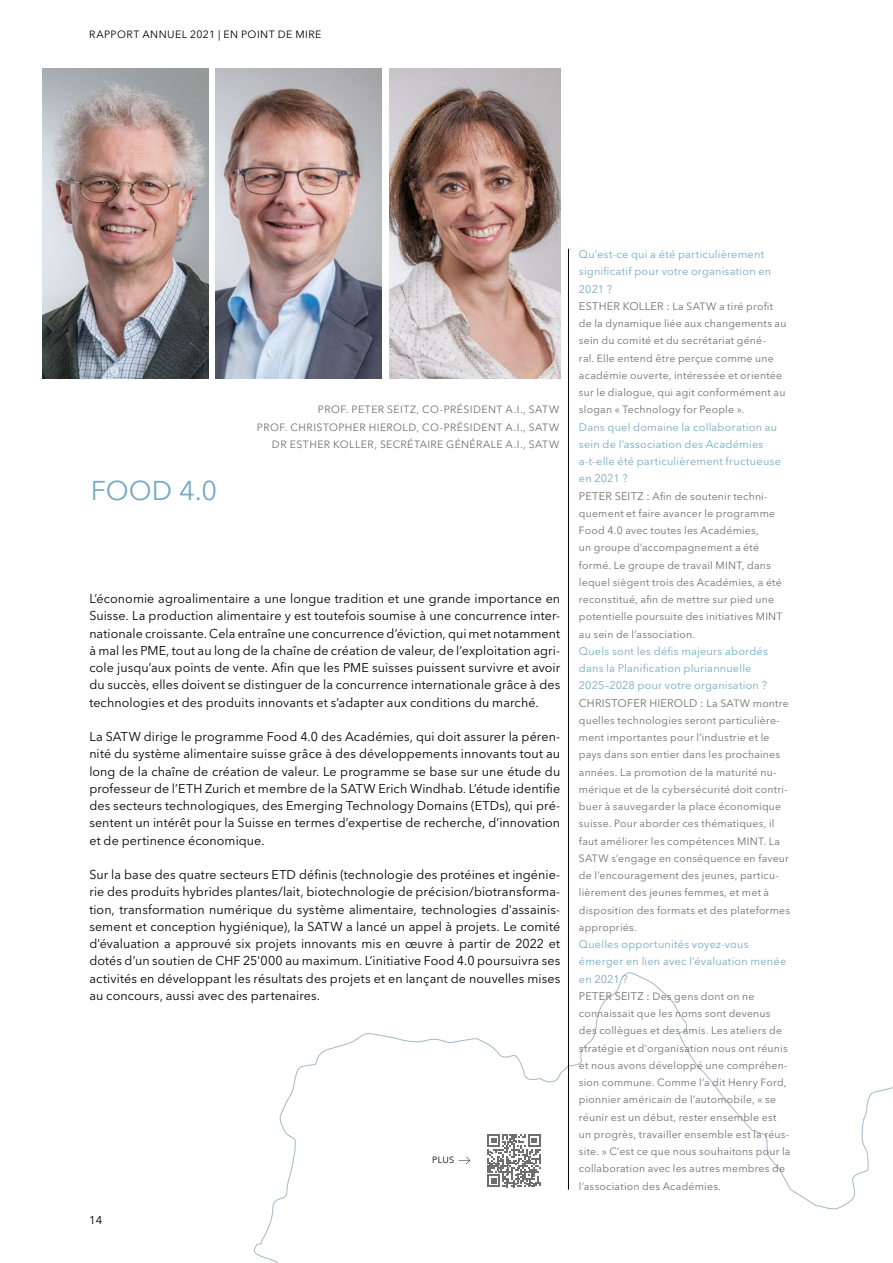
<style>
.page{position:relative;width:893px;height:1263px;background:#fff}
.page>*{position:absolute;margin:0;border:0;box-sizing:border-box;transform-origin:0 0}
.t1{font:27px "Avenir Next LT Pro";color:#76a9c4}
.t2{font:12.75px/17.2px "Avenir Next LT Pro";letter-spacing:.01em;color:#000;text-align:justify}
.t3{font:11.25px "Avenir Next LT Pro";color:#000}
.t4{font:10.95px/17.2px "Avenir Next LT Pro";letter-spacing:.02em;color:#76a9c4}
.t5{font:10.5px/17.2px "Avenir Next LT Pro";letter-spacing:.02em;color:#706f6f}
.t6{font:10.5px/17.2px "Avenir Next LT Pro";letter-spacing:.04em;color:#706f6f;text-align:right}
.t7{font:10.5px "Avenir Next LT Pro";letter-spacing:.045em;color:#000}
.t8{font:9px "Avenir Next";color:#000}
.s1{font-size:10.95px}
.s2{color:#706f6f}
.s3{font-size:10.5px;color:#706f6f}
</style>
<div class="page">
<svg style="left:253px;top:972px;width:640px;height:291px"></svg>
<hr style="left:568px;top:249px;width:1px;height:941px;background:#000">
<svg style="left:487px;top:1134px;width:53px;height:53px"></svg>
<svg style="left:459px;top:1157px;width:11px;height:7px"></svg>
<img style="left:43px;top:68px;width:165px;height:311px">
<img style="left:389px;top:69px;width:171px;height:310px">
<img style="left:216px;top:68px;width:166px;height:311px">
<p class="t7" style="left:89px;top:28px;width:234px">RAPPORT ANNUEL 2021 | EN POINT DE MIRE</p>
<h1 class="t1" style="left:91px;top:474px;width:128px">FOOD 4.0</h1>
<p class="t6" style="left:257px;top:401px;width:304px">PROF. PETER SEITZ, CO-PRÉSIDENT A.I., SATW<br>PROF. CHRISTOPHER HIEROLD, CO-PRÉSIDENT A.I., SATW<br>DR ESTHER KOLLER, SECRÉTAIRE GÉNÉRALE A.I., SATW</p>
<p class="t2" style="left:89px;top:590px;width:472px">L’économie agroalimentaire a une longue tradition et une grande importance en Suisse. La production alimentaire y est toutefois soumise à une concurrence inter&shy;nationale croissante. Cela entraîne une concurrence d’éviction, qui met notamment à mal les PME, tout au long de la chaîne de création de valeur, de l’exploitation agri&shy;cole jusqu’aux points de vente. Afin que les PME suisses puissent survivre et avoir du succès, elles doivent se distinguer de la concurrence internationale grâce à des technologies et des produits innovants et s’adapter aux conditions du marché.</p>
<p class="t2" style="left:89px;top:728px;width:472px">La SATW dirige le programme Food 4.0 des Académies, qui doit assurer la péren&shy;nité du système alimentaire suisse grâce à des développements innovants tout au long de la chaîne de création de valeur. Le programme se base sur une étude du professeur de l’ETH Zurich et membre de la SATW Erich Windhab. L’étude identifie des secteurs technologiques, des Emerging Technology Domains (ETDs), qui pré&shy;sentent un intérêt pour la Suisse en termes d’expertise de recherche, d’innovation et de pertinence économique.</p>
<p class="t2" style="left:89px;top:866px;width:472px">Sur la base des quatre secteurs ETD définis (technologie des protéines et ingénie&shy;rie des produits hybrides plantes/lait, biotechnologie de précision/biotransforma&shy;tion, transformation numérique du système alimentaire, technologies d'assainis&shy;sement et conception hygiénique), la SATW a lancé un appel à projets. Le comité d'évaluation a approuvé six projets innovants mis en œuvre à partir de 2022 et dotés d’un soutien de CHF 25'000 au maximum. L’initiative Food 4.0 poursuivra ses activités en développant les résultats des projets et en lançant de nouvelles mises au concours, aussi avec des partenaires.</p>
<p class="t3" style="left:89px;top:1213px;width:15px">14</p>
<p class="t8" style="left:432px;top:1152px;width:23px">PLUS</p>
<p class="t4" style="left:579px;top:246px;width:194px">Qu’est-ce qui a été particulièrement significatif pour votre organisation en<br>2021 ?</p>
<p class="t5" style="left:579px;top:298px;width:209px"><span class="s1">ESTHER KOLLER :</span> La SATW a tiré profit de la dynamique liée aux changements au sein du comité et du secrétariat géné-<br>ral. Elle entend être perçue comme une académie ouverte, intéressée et orientée sur le dialogue, qui agit conformément au slogan « Technology for People ».</p>
<p class="t4" style="left:579px;top:418px;width:204px">Dans quel domaine la collaboration au sein de l’association des Académies a-t-elle été particulièrement fructueuse en 2021 ?</p>
<p class="t5" style="left:579px;top:487px;width:205px"><span class="s1">PETER SEITZ :</span> Afin de soutenir techni&shy;quement et faire avancer le programme Food 4.0 avec toutes les Académies,<br>un groupe d’accompagnement a été formé. Le groupe de travail MINT, dans lequel siègent trois des Académies, a été reconstitué, afin de mettre sur pied une potentielle poursuite des initiatives MINT au sein de l’association.</p>
<p class="t4" style="left:579px;top:642px;width:211px">Quels sont les défis majeurs abordés dans la Planification pluriannuelle 2025–2028 pour votre organisation ?<br><span class="s2">CHRISTOFER HIEROLD :</span> <span class="s3">La SATW montre</span></p>
<p class="t5" style="left:579px;top:712px;width:213px">quelles technologies seront particulière&shy;ment importantes pour l’industrie et le pays dans son entier dans les prochaines années. La promotion de la maturité nu&shy;mérique et de la cybersécurité doit contri&shy;buer à sauvegarder la place économique suisse. Pour aborder ces thématiques, il faut améliorer les compétences MINT. La SATW s’engage en conséquence en faveur de l’encouragement des jeunes, particu&shy;lièrement des jeunes femmes, et met à disposition des formats et des plateformes appropriés.</p>
<p class="t4" style="left:579px;top:936px;width:209px">Quelles opportunités voyez-vous émerger en lien avec l'évaluation menée en 2021 ?</p>
<p class="t5" style="left:579px;top:988px;width:213px"><span class="s1">PETER SEITZ :</span> Des gens dont on ne connaissait que les noms sont devenus des collègues et des amis. Les ateliers de stratégie et d’organisation nous ont réunis et nous avons développé une compréhen&shy;sion commune. Comme l’a dit Henry Ford, pionnier américain de l’automobile, « se réunir est un début, rester ensemble est un progrès, travailler ensemble est la réus&shy;site. » C’est ce que nous souhaitons pour la collaboration avec les autres membres de l’association des Académies.</p>
</div>
